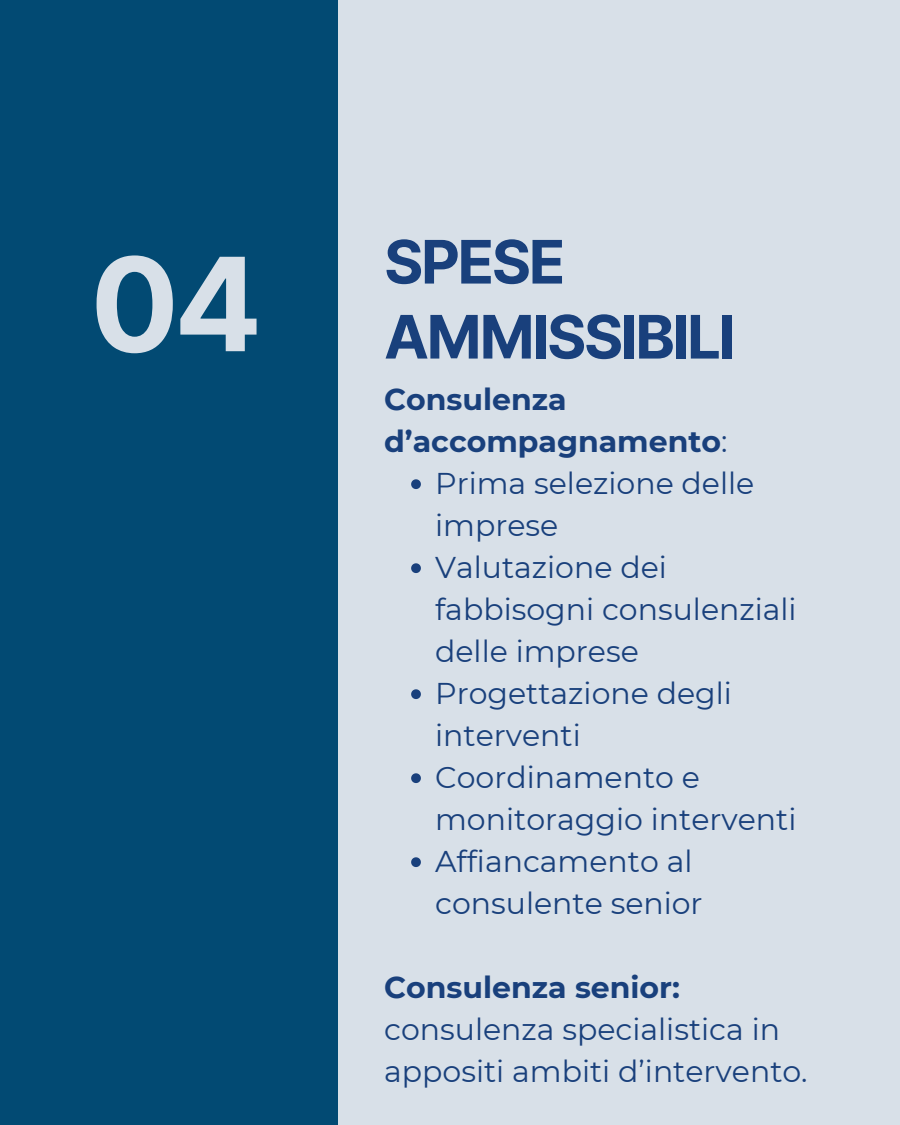
<style>
.page{position:relative;width:900px;height:1125px;background:#d8e0e8}
.page>*{position:absolute;margin:0;border:0;box-sizing:border-box;transform-origin:0 0}
.t1{font:700 129.9px "Inter";color:#d8e0e8}
.t2{font:700 60px/75px "Inter";letter-spacing:-.04em;color:#19407c}
.t3{font:30px/42px "Montserrat";color:#19407c}
.t4{font:700 30px/42px "Montserrat";color:#19407c}
.s1{font-weight:400}
.s2{font-weight:700}
</style>
<div class="page">
<div style="left:0;top:0;width:338px;height:1125px;background:#024a73"></div>
<svg style="left:411px;top:479px;width:10px;height:10px"></svg>
<svg style="left:411px;top:563px;width:10px;height:10px"></svg>
<svg style="left:411px;top:689px;width:10px;height:10px"></svg>
<svg style="left:411px;top:773px;width:10px;height:10px"></svg>
<svg style="left:411px;top:857px;width:10px;height:10px"></svg>
<p class="t1" style="left:90px;top:226px;width:174px">04</p>
<h1 class="t2" style="left:384px;top:224px;width:353px">SPESE<br>AMMISSIBILI</h1>
<p class="t4" style="left:384px;top:378px;width:345px">Consulenza d’accompagnamento<span class="s1">:</span></p>
<p class="t3" style="left:435px;top:462px;width:321px">Prima selezione delle imprese</p>
<p class="t3" style="left:435px;top:546px;width:363px">Valutazione dei fabbisogni consulenziali delle imprese</p>
<p class="t3" style="left:435px;top:672px;width:298px">Progettazione degli interventi</p>
<p class="t3" style="left:435px;top:756px;width:363px">Coordinamento e monitoraggio interventi</p>
<p class="t3" style="left:435px;top:840px;width:269px">Affiancamento al consulente senior</p>
<p class="t3" style="left:384px;top:966px;width:425px"><span class="s2">Consulenza senior: </span>consulenza specialistica in appositi ambiti d’intervento.</p>
</div>
